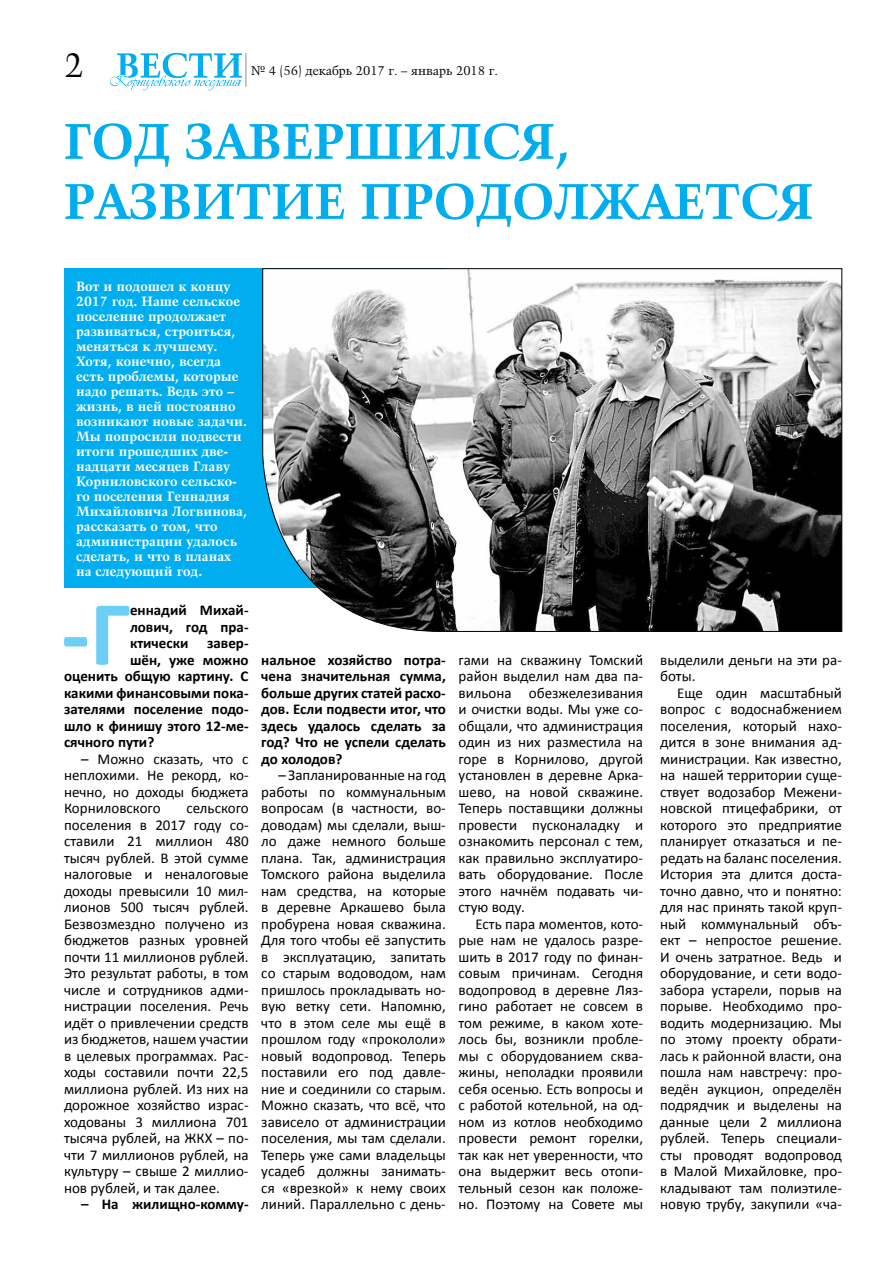
<style>
.page{position:relative;width:893px;height:1263px;background:#fff}
.page>*{position:absolute;margin:0;border:0;box-sizing:border-box;transform-origin:0 0}
.t1{font:700 93px "Calibri";color:#6dcff6}
.t2{font:700 50.1px/60px "Kuenstler 480 BT";color:#00aeef}
.t3{font:33.9px "Kuenstler 480 BT";color:#000}
.t4{font:15px/16.5px "Calibri";color:#000;text-align:justify}
.t5{font:700 15px/16.5px "Calibri";color:#000;text-align:justify}
.t6{font:700 13.5px/15px "Kuenstler 480 BT";color:#fff}
.t7{font:12.75px "Kuenstler 480 BT";color:#000}
</style>
<div class="page">
<div style="left:64px;top:268px;width:380px;height:320px;background:#00aeef"></div>
<svg style="left:110px;top:53px;width:132px;height:38px"></svg>
<hr style="left:245px;top:53px;width:1px;height:34px;background:#939598">
<svg style="left:262px;top:268px;width:580px;height:364px"></svg>
<h3 class="t3" style="left:64px;top:44px;width:21px">2</h3>
<p class="t7" style="left:251px;top:62px;width:248px">№ 4 (56) декабрь 2017 г. – январь 2018 г.</p>
<h2 class="t2" style="left:64px;top:111px;width:752px">ГОД ЗАВЕРШИЛСЯ,<br>РАЗВИТИЕ ПРОДОЛЖАЕТСЯ</h2>
<p class="t6" style="left:76px;top:279px;width:172px">Вот и подошел к концу<br>2017 год. Наше сельское поселение продолжает развиваться, строиться, меняться к лучшему.<br>Хотя, конечно, всегда есть проблемы, которые надо решать. Ведь это – жизнь, в ней постоянно возникают новые задачи.<br>Мы попросили подвести итоги прошедших две&shy;надцати месяцев Главу<br>Корниловского сельско&shy;го поселения Геннадия<br>Михайловича Логвинова, рассказать о том, что администрации удалось сделать, и что в планах на следующий год.</p>
<h1 class="t1" style="left:61px;top:574px;width:70px">-Г</h1>
<p class="t5" style="left:130px;top:602px;width:120px">еннадий Михай-</p>
<p class="t5" style="left:130px;top:618px;width:120px">лович, год пра-</p>
<p class="t5" style="left:130px;top:635px;width:120px">ктически завер-</p>
<p class="t5" style="left:130px;top:651px;width:120px">шён, уже можно</p>
<p class="t5" style="left:64px;top:668px;width:186px">оценить общую картину. С</p>
<p class="t5" style="left:64px;top:684px;width:186px">какими финансовыми пока-</p>
<p class="t5" style="left:64px;top:701px;width:186px">зателями поселение подо-</p>
<p class="t5" style="left:64px;top:717px;width:186px">шло к финишу этого 12-ме-</p>
<p class="t5" style="left:64px;top:734px;width:92px">сячного пути?</p>
<p class="t4" style="left:64px;top:750px;width:186px;text-indent:17px">– Можно сказать, что с неплохими. Не рекорд, ко&shy;нечно, но доходы бюджета Корниловского</p>
<p class="t4" style="left:64px;top:799px;width:186px;text-indent:122px">сельского поселения в 2017 году со&shy;ставили 21 миллион 480 тысяч рублей. В этой сумме налоговые и неналоговые доходы превысили 10 мил&shy;лионов 500 тысяч рублей.<br>Безвозмездно получено из бюджетов разных уровней почти 11 миллионов рублей.<br>Это результат работы, в том числе и сотрудников адми&shy;нистрации поселения. Речь идёт о привлечении средств из бюджетов, нашем участии в целевых программах. Рас&shy;ходы составили почти 22,5 миллиона рублей. Из них на дорожное хозяйство израс&shy;ходованы 3 миллиона 701 тысяча рублей, на ЖКХ – по&shy;чти 7 миллионов рублей, на культуру – свыше 2 миллио&shy;нов рублей, и так далее.</p>
<p class="t5" style="left:81px;top:1196px;width:169px">– На жилищно-комму-</p>
<p class="t5" style="left:261px;top:651px;width:186px">нальное хозяйство потра&shy;чена значительная сумма, больше других статей расхо&shy;дов. Если подвести итог, что здесь удалось сделать за год? Что не успели сделать до холодов?</p>
<p class="t4" style="left:261px;top:766px;width:186px;text-indent:17px">– Запланированные на год работы по коммунальным вопросам (в частности, во&shy;доводам) мы сделали, выш&shy;ло даже немного больше плана. Так, администрация Томского района выделила нам средства, на которые в деревне Аркашево была пробурена новая скважина.<br>Для того чтобы её запустить в эксплуатацию, запитать со старым водоводом, нам пришлось прокладывать но&shy;вую ветку сети. Напомню, что в этом селе мы ещё в прошлом году «прокололи» новый водопровод. Теперь поставили его под давле&shy;ние и соединили со старым.<br>Можно сказать, что всё, что зависело от администрации поселения, мы там сделали.<br>Теперь уже сами владельцы усадеб должны занимать&shy;ся «врезкой» к нему своих линий. Параллельно с день-</p>
<p class="t4" style="left:459px;top:651px;width:186px">гами на скважину Томский район выделил нам два па&shy;вильона обезжелезивания и очистки воды. Мы уже со&shy;общали, что администрация один из них разместила на горе в Корнилово, другой установлен в деревне Арка&shy;шево, на новой скважине.<br>Теперь поставщики должны провести пусконаладку и ознакомить персонал с тем, как правильно эксплуатиро&shy;вать оборудование. После этого начнём подавать чи&shy;стую воду.</p>
<p class="t4" style="left:459px;top:915px;width:186px;text-indent:17px">Есть пара моментов, кото&shy;рые нам не удалось разре&shy;шить в 2017 году по финан&shy;совым причинам. Сегодня водопровод в деревне Ляз&shy;гино работает не совсем в том режиме, в каком хоте&shy;лось бы, возникли пробле&shy;мы с оборудованием сква&shy;жины, неполадки проявили себя осенью. Есть вопросы и с работой котельной, на од&shy;ном из котлов необходимо провести ремонт горелки, так как нет уверенности, что она выдержит весь отопи&shy;тельный сезон как положе&shy;но. Поэтому на Совете мы</p>
<p class="t4" style="left:660px;top:651px;width:183px">выделили деньги на эти ра&shy;боты.</p>
<p class="t4" style="left:660px;top:684px;width:183px;text-indent:17px">Еще один масштабный вопрос с водоснабжением поселения, который нахо&shy;дится в зоне внимания ад&shy;министрации. Как известно, на нашей территории суще&shy;ствует водозабор Межени&shy;новской птицефабрики, от которого это предприятие планирует отказаться и пе&shy;редать на баланс поселения.<br>История эта длится доста&shy;точно давно, что и понятно: для нас принять такой круп&shy;ный коммунальный объ&shy;ект – непростое решение.<br>И очень затратное. Ведь и оборудование, и сети водо&shy;забора устарели, порыв на порыве. Необходимо про&shy;водить модернизацию. Мы по этому проекту обрати&shy;лась к районной власти, она пошла нам навстречу: про&shy;ведён аукцион, определён подрядчик и выделены на данные цели 2 миллиона рублей. Теперь специали&shy;сты проводят водопровод в Малой Михайловке, про&shy;кладывают там полиэтиле&shy;новую трубу, закупили «ча-</p>
</div>
